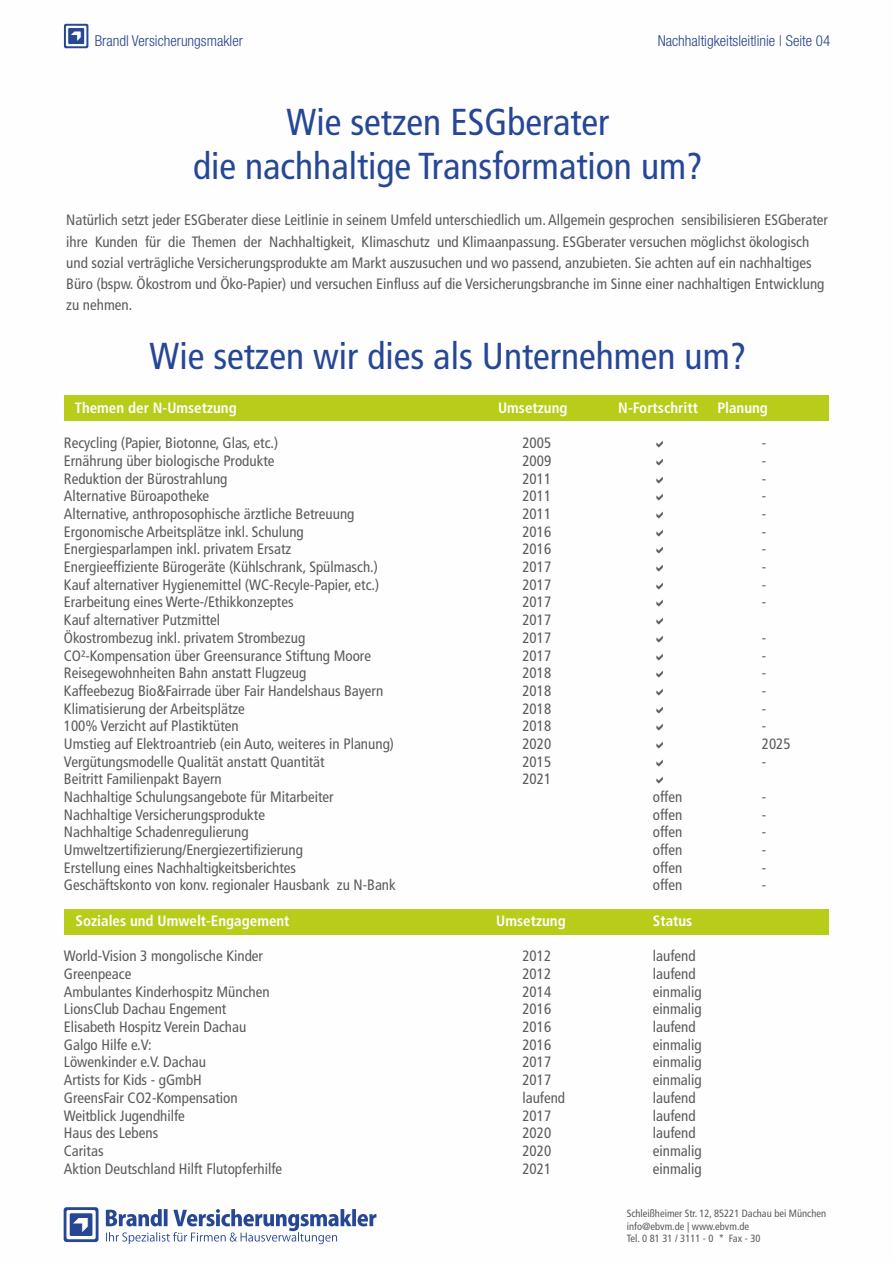
<style>
.page{position:relative;width:893px;height:1263px;background:#fff}
.page>*{position:absolute;margin:0;border:0;box-sizing:border-box;transform-origin:0 0}
.t1{font:condensed 37.5px/44.2px "Frutiger 57";color:#264796;text-align:center}
.t2{font:condensed 15px/21.1px "Frutiger 57";color:#5b5b5b}
.t3{font:700 condensed 15px "Frutiger 67";color:#fefefe}
.t4{font:300 condensed 15px "Helvetica Neue LT";color:#26448c}
.t5{font:condensed 10.5px/12.5px "Frutiger 57";color:#5b5b5b}
</style>
<div class="page">
<div style="left:64px;top:395px;width:765px;height:25px;background:#b7cd1a"></div>
<div style="left:64px;top:909px;width:765px;height:26px;background:#b7cd1a"></div>
<svg style="left:64px;top:24px;width:24px;height:24px"></svg>
<svg style="left:66px;top:26px;width:20px;height:20px"></svg>
<div style="left:68px;top:28px;width:16px;height:16px;background:#264796"></div>
<svg style="left:71px;top:31px;width:11px;height:10px"></svg>
<svg style="left:106px;top:1209px;width:270px;height:35px"></svg>
<svg style="left:64px;top:1207px;width:34px;height:35px"></svg>
<svg style="left:66px;top:1210px;width:30px;height:29px"></svg>
<div style="left:70px;top:1213px;width:22px;height:23px;background:#264796"></div>
<svg style="left:73px;top:1218px;width:16px;height:14px"></svg>
<p class="t4" style="left:95px;top:32px;width:150px">Brandl Versicherungsmakler</p>
<p class="t4" style="left:658px;top:32px;width:174px">Nachhaltigkeitsleitlinie | Seite 04</p>
<h1 class="t1" style="left:193px;top:103px;width:511px">Wie setzen ESGberater<br>die nachhaltige Transformation um?</h1>
<p class="t2" style="left:66px;top:211px;width:763px">Natürlich setzt jeder ESGberater diese Leitlinie in seinem Umfeld unterschiedlich um. Allgemein gesprochen sensibilisieren ESGberater ihre Kunden für die Themen der Nachhaltigkeit, Klimaschutz und Klimaanpassung. ESGberater versuchen möglichst ökologisch und sozial verträgliche Versicherungsprodukte am Markt auszusuchen und wo passend, anzubieten. Sie achten auf ein nachhaltiges Büro (bspw. Ökostrom und Öko-Papier) und versuchen Einfluss auf die Versicherungsbranche im Sinne einer nachhaltigen Entwicklung zu nehmen.</p>
<h1 class="t1" style="left:150px;top:337px;width:598px">Wie setzen wir dies als Unternehmen um?</h1>
<p class="t3" style="left:75px;top:402px;width:163px">Themen der N-Umsetzung</p>
<p class="t3" style="left:498px;top:402px;width:71px">Umsetzung</p>
<p class="t3" style="left:618px;top:402px;width:81px">N-Fortschritt</p>
<p class="t3" style="left:717px;top:402px;width:52px">Planung</p>
<p class="t2" style="left:64px;top:434px;width:216px">Recycling (Papier, Biotonne, Glas, etc.)</p>
<p class="t2" style="left:522px;top:434px;width:30px">2005</p>
<p class="t2" style="left:762px;top:434px;width:6px">-</p>
<p class="t2" style="left:64px;top:451px;width:212px">Ernährung über biologische Produkte</p>
<p class="t2" style="left:522px;top:451px;width:30px">2009</p>
<p class="t2" style="left:762px;top:451px;width:6px">-</p>
<p class="t2" style="left:64px;top:469px;width:165px">Reduktion der Bürostrahlung</p>
<p class="t2" style="left:522px;top:469px;width:30px">2011</p>
<p class="t2" style="left:762px;top:469px;width:6px">-</p>
<p class="t2" style="left:64px;top:487px;width:147px">Alternative Büroapotheke</p>
<p class="t2" style="left:522px;top:487px;width:30px">2011</p>
<p class="t2" style="left:762px;top:487px;width:6px">-</p>
<p class="t2" style="left:64px;top:504px;width:292px">Alternative, anthroposophische ärztliche Betreuung</p>
<p class="t2" style="left:522px;top:504px;width:30px">2011</p>
<p class="t2" style="left:762px;top:504px;width:6px">-</p>
<p class="t2" style="left:64px;top:522px;width:241px">Ergonomische Arbeitsplätze inkl. Schulung</p>
<p class="t2" style="left:522px;top:522px;width:30px">2016</p>
<p class="t2" style="left:762px;top:522px;width:6px">-</p>
<p class="t2" style="left:64px;top:540px;width:229px">Energiesparlampen inkl. privatem Ersatz</p>
<p class="t2" style="left:522px;top:540px;width:30px">2016</p>
<p class="t2" style="left:762px;top:540px;width:6px">-</p>
<p class="t2" style="left:64px;top:557px;width:316px">Energieeffiziente Bürogeräte (Kühlschrank, Spülmasch.)</p>
<p class="t2" style="left:522px;top:557px;width:30px">2017</p>
<p class="t2" style="left:762px;top:557px;width:6px">-</p>
<p class="t2" style="left:64px;top:575px;width:317px">Kauf alternativer Hygienemittel (WC-Recyle-Papier, etc.)</p>
<p class="t2" style="left:522px;top:575px;width:30px">2017</p>
<p class="t2" style="left:762px;top:575px;width:6px">-</p>
<p class="t2" style="left:64px;top:593px;width:231px">Erarbeitung eines Werte-/Ethikkonzeptes</p>
<p class="t2" style="left:522px;top:593px;width:30px">2017</p>
<p class="t2" style="left:762px;top:593px;width:6px">-</p>
<p class="t2" style="left:64px;top:611px;width:158px">Kauf alternativer Putzmittel</p>
<p class="t2" style="left:522px;top:611px;width:30px">2017</p>
<p class="t2" style="left:64px;top:628px;width:243px">Ökostrombezug inkl. privatem Strombezug</p>
<p class="t2" style="left:522px;top:628px;width:30px">2017</p>
<p class="t2" style="left:762px;top:628px;width:6px">-</p>
<p class="t2" style="left:64px;top:646px;width:309px">CO²-Kompensation über Greensurance Stiftung Moore</p>
<p class="t2" style="left:522px;top:646px;width:30px">2017</p>
<p class="t2" style="left:762px;top:646px;width:6px">-</p>
<p class="t2" style="left:64px;top:664px;width:244px">Reisegewohnheiten Bahn anstatt Flugzeug</p>
<p class="t2" style="left:522px;top:664px;width:30px">2018</p>
<p class="t2" style="left:762px;top:664px;width:6px">-</p>
<p class="t2" style="left:64px;top:681px;width:321px">Kaffeebezug Bio&amp;Fairrade über Fair Handelshaus Bayern</p>
<p class="t2" style="left:522px;top:681px;width:30px">2018</p>
<p class="t2" style="left:762px;top:681px;width:6px">-</p>
<p class="t2" style="left:64px;top:699px;width:183px">Klimatisierung der Arbeitsplätze</p>
<p class="t2" style="left:522px;top:699px;width:30px">2018</p>
<p class="t2" style="left:762px;top:699px;width:6px">-</p>
<p class="t2" style="left:64px;top:717px;width:176px">100% Verzicht auf Plastiktüten</p>
<p class="t2" style="left:522px;top:717px;width:30px">2018</p>
<p class="t2" style="left:762px;top:717px;width:6px">-</p>
<p class="t2" style="left:64px;top:734px;width:332px">Umstieg auf Elektroantrieb (ein Auto, weiteres in Planung)</p>
<p class="t2" style="left:522px;top:734px;width:30px">2020</p>
<p class="t2" style="left:762px;top:734px;width:30px">2025</p>
<p class="t2" style="left:64px;top:752px;width:262px">Vergütungsmodelle Qualität anstatt Quantität</p>
<p class="t2" style="left:522px;top:752px;width:30px">2015</p>
<p class="t2" style="left:762px;top:752px;width:6px">-</p>
<p class="t2" style="left:64px;top:770px;width:159px">Beitritt Familienpakt Bayern</p>
<p class="t2" style="left:522px;top:770px;width:30px">2021</p>
<p class="t2" style="left:64px;top:787px;width:271px">Nachhaltige Schulungsangebote für Mitarbeiter</p>
<p class="t2" style="left:653px;top:787px;width:31px">offen</p>
<p class="t2" style="left:762px;top:787px;width:6px">-</p>
<p class="t2" style="left:64px;top:805px;width:203px">Nachhaltige Versicherungsprodukte</p>
<p class="t2" style="left:653px;top:805px;width:31px">offen</p>
<p class="t2" style="left:762px;top:805px;width:6px">-</p>
<p class="t2" style="left:64px;top:823px;width:186px">Nachhaltige Schadenregulierung</p>
<p class="t2" style="left:653px;top:823px;width:31px">offen</p>
<p class="t2" style="left:762px;top:823px;width:6px">-</p>
<p class="t2" style="left:64px;top:840px;width:241px">Umweltzertifizierung/Energiezertifizierung</p>
<p class="t2" style="left:653px;top:840px;width:31px">offen</p>
<p class="t2" style="left:762px;top:840px;width:6px">-</p>
<p class="t2" style="left:64px;top:858px;width:234px">Erstellung eines Nachhaltigkeitsberichtes</p>
<p class="t2" style="left:653px;top:858px;width:31px">offen</p>
<p class="t2" style="left:762px;top:858px;width:6px">-</p>
<p class="t2" style="left:64px;top:876px;width:333px">Geschäftskonto von konv. regionaler Hausbank zu N-Bank</p>
<p class="t2" style="left:653px;top:876px;width:31px">offen</p>
<p class="t2" style="left:762px;top:876px;width:6px">-</p>
<p class="t3" style="left:76px;top:915px;width:215px">Soziales und Umwelt-Engagement</p>
<p class="t3" style="left:496px;top:915px;width:71px">Umsetzung</p>
<p class="t3" style="left:653px;top:915px;width:41px">Status</p>
<p class="t2" style="left:64px;top:947px;width:201px">World-Vision 3 mongolische Kinder</p>
<p class="t2" style="left:522px;top:947px;width:30px">2012</p>
<p class="t2" style="left:653px;top:947px;width:44px">laufend</p>
<p class="t2" style="left:64px;top:964px;width:69px">Greenpeace</p>
<p class="t2" style="left:522px;top:964px;width:30px">2012</p>
<p class="t2" style="left:653px;top:964px;width:44px">laufend</p>
<p class="t2" style="left:64px;top:982px;width:207px">Ambulantes Kinderhospitz München</p>
<p class="t2" style="left:522px;top:982px;width:30px">2014</p>
<p class="t2" style="left:653px;top:982px;width:50px">einmalig</p>
<p class="t2" style="left:64px;top:1000px;width:164px">LionsClub Dachau Engement</p>
<p class="t2" style="left:522px;top:1000px;width:30px">2016</p>
<p class="t2" style="left:653px;top:1000px;width:50px">einmalig</p>
<p class="t2" style="left:64px;top:1017px;width:184px">Elisabeth Hospitz Verein Dachau</p>
<p class="t2" style="left:522px;top:1017px;width:30px">2016</p>
<p class="t2" style="left:653px;top:1017px;width:44px">laufend</p>
<p class="t2" style="left:64px;top:1035px;width:90px">Galgo Hilfe e.V:</p>
<p class="t2" style="left:522px;top:1035px;width:30px">2016</p>
<p class="t2" style="left:653px;top:1035px;width:50px">einmalig</p>
<p class="t2" style="left:64px;top:1053px;width:144px">Löwenkinder e.V. Dachau</p>
<p class="t2" style="left:522px;top:1053px;width:30px">2017</p>
<p class="t2" style="left:653px;top:1053px;width:50px">einmalig</p>
<p class="t2" style="left:64px;top:1070px;width:139px">Artists for Kids - gGmbH</p>
<p class="t2" style="left:522px;top:1070px;width:30px">2017</p>
<p class="t2" style="left:653px;top:1070px;width:50px">einmalig</p>
<p class="t2" style="left:64px;top:1088px;width:175px">GreensFair CO2-Kompensation</p>
<p class="t2" style="left:522px;top:1088px;width:44px">laufend</p>
<p class="t2" style="left:653px;top:1088px;width:44px">laufend</p>
<p class="t2" style="left:64px;top:1106px;width:123px">Weitblick Jugendhilfe</p>
<p class="t2" style="left:522px;top:1106px;width:30px">2017</p>
<p class="t2" style="left:653px;top:1106px;width:44px">laufend</p>
<p class="t2" style="left:64px;top:1124px;width:96px">Haus des Lebens</p>
<p class="t2" style="left:522px;top:1124px;width:30px">2020</p>
<p class="t2" style="left:653px;top:1124px;width:44px">laufend</p>
<p class="t2" style="left:64px;top:1141px;width:41px">Caritas</p>
<p class="t2" style="left:522px;top:1141px;width:30px">2020</p>
<p class="t2" style="left:653px;top:1141px;width:50px">einmalig</p>
<p class="t2" style="left:64px;top:1159px;width:220px">Aktion Deutschland Hilft Flutopferhilfe</p>
<p class="t2" style="left:522px;top:1159px;width:30px">2021</p>
<p class="t2" style="left:653px;top:1159px;width:50px">einmalig</p>
<p class="t5" style="left:627px;top:1208px;width:201px">Schleißheimer Str. 12, 85221 Dachau bei München info@ebvm.de | www.ebvm.de<br>Tel. 0 81 31 / 3111 - 0 * Fax - 30</p>
</div>
